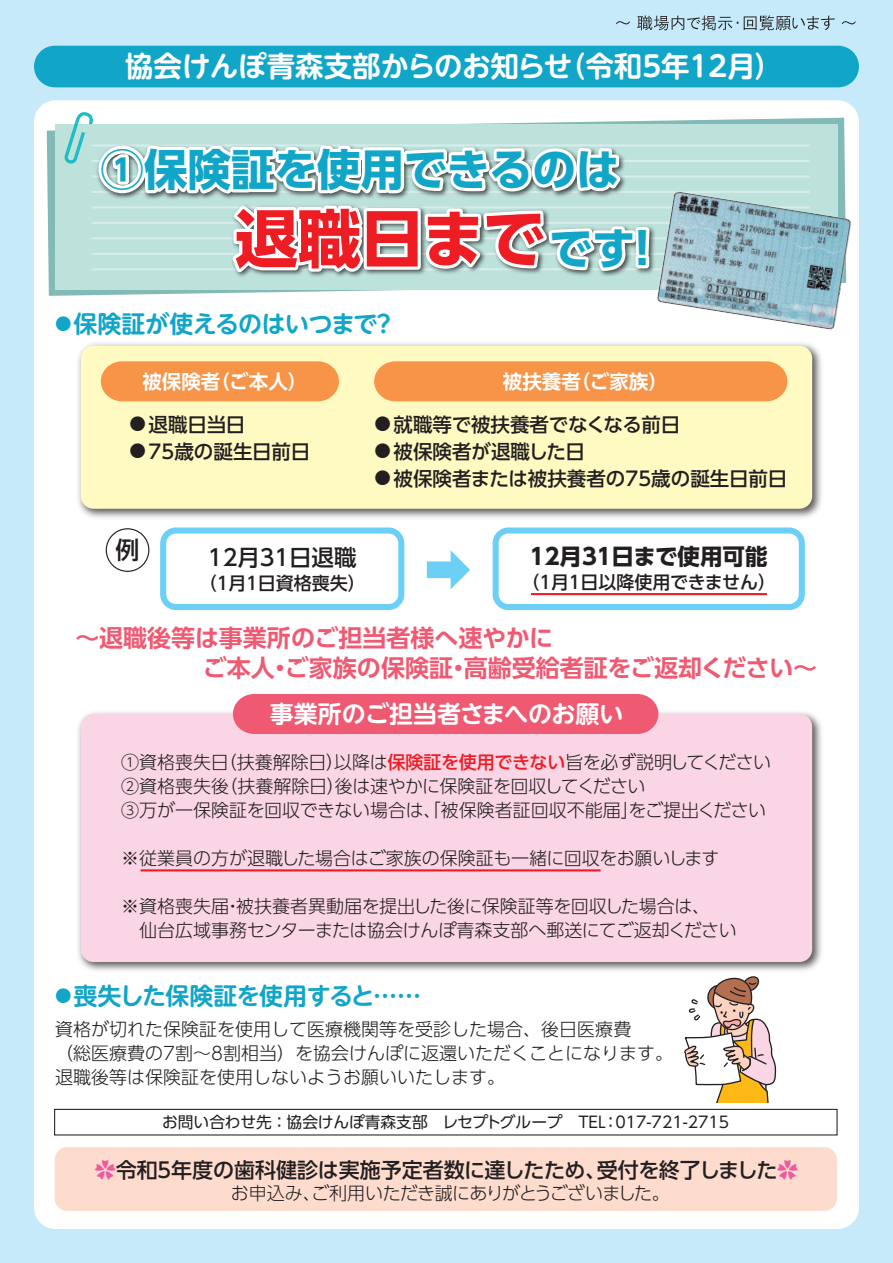
<style>
.page{position:relative;width:893px;height:1263px;background:#c6eafa}
.page>*{position:absolute;margin:0;border:0;box-sizing:border-box;transform-origin:0 0}
.t1{font:700 63px "UD Shin Go Pro";letter-spacing:-.02em;color:#ee1d23}
.t2{font:700 43.5px "UD Shin Go Pro";letter-spacing:-.005em;color:#11a6c8}
.t3{font:700 28.5px "UD Shin M Go Pr 6 De";color:#fff}
.t4{font:700 24px/30px "UD Shin Go Pr 6 De";color:#f05972}
.t5{font:700 24px "UD Shin M Go Pr 6 De";letter-spacing:-.03em;color:#11a6c8}
.t6{font:700 24px "UD Shin M Go Pr 6 De";letter-spacing:-.01em;color:#fff}
.t7{font:500 24px "UD Shin Go Pr 6";color:#231f20}
.t8{font:700 22.5px "UD Shin Go Pr 6";color:#231f20}
.t9{font:500 22.5px "UD Shin Go Pr 6";letter-spacing:-.005em;color:#231f20}
.t10{font:500 21px "UD Shin Go Pr 6";letter-spacing:-.01em;color:#231f20}
.t11{font:500 19.5px "UD Shin Go Pr 6";color:#231f20}
.t12{font:700 19.5px "UD Shin Go Pr 6 De";color:#fff}
.t13{font:300 18px/24px "UD Shin Go Pro";color:#231f20}
.t14{font:300 18px "UD Shin Go Pr 6";letter-spacing:-.035em;color:#231f20}
.t15{font:500 18px "UD Shin Go Pr 6";letter-spacing:-.01em;color:#231f20}
.t16{font:15.75px "UD Shin Go Pro";color:#231f20}
.s1{font-size:43.5px;color:#11a6c8}
.s2{font-size:16.5px}
.s3{font-weight:500;color:#ee1d23}
.s4{color:#ef59a1}
</style>
<div class="page">
<div style="left:34px;top:46px;width:825px;height:41px;background:#11a6c8;border-radius:21px"></div>
<div style="left:34px;top:100px;width:825px;height:1129px;background:#fff;border-radius:21px"></div>
<svg style="left:616px;top:21px;width:14px;height:3px"></svg>
<svg style="left:637px;top:15px;width:198px;height:15px"></svg>
<svg style="left:842px;top:21px;width:14px;height:3px"></svg>
<div style="left:54px;top:1109px;width:784px;height:26px;background:#fff;border:1px solid #231f20"></div>
<img style="left:78px;top:710px;width:744px;height:261px">
<div style="left:81px;top:714px;width:731px;height:248px;background:#fad5e5;border-radius:13px"></div>
<img style="left:78px;top:343px;width:744px;height:175px">
<div style="left:81px;top:346px;width:731px;height:163px;background:#fffac1;border-radius:13px"></div>
<div style="left:233px;top:694px;width:425px;height:40px;background:#f05972"></div>
<hr style="left:141px;top:869px;width:460px;height:2px;background:#ee1d23">
<div style="left:101px;top:361px;width:238px;height:40px;background:#f79447"></div>
<div style="left:374px;top:361px;width:413px;height:40px;background:#f79447"></div>
<div style="left:106px;top:528px;width:43px;height:44px;border:1px solid #231f20;border-radius:50%"></div>
<div style="left:160px;top:527px;width:244px;height:83px;border:6px solid #6bcff6;border-radius:13px"></div>
<div style="left:493px;top:527px;width:312px;height:83px;border:6px solid #6bcff6;border-radius:13px"></div>
<svg style="left:427px;top:550px;width:43px;height:39px"></svg>
<hr style="left:531px;top:593px;width:236px;height:2px;background:#ee1d23">
<svg style="left:684px;top:976px;width:93px;height:126px"></svg>
<svg style="left:47px;top:118px;width:798px;height:178px;fill:#82bab8"></svg>
<div style="left:55px;top:124px;width:783px;height:165px;background:#bde2dc"></div>
<hr style="left:91px;top:144px;width:719px;height:3px;background:#d6edeb">
<hr style="left:91px;top:160px;width:719px;height:2px;background:#d6edeb">
<hr style="left:91px;top:175px;width:719px;height:2px;background:#d6edeb">
<img style="left:227px;top:289px;width:330px;height:7px">
<img style="left:542px;top:289px;width:109px;height:5px">
<svg style="left:64px;top:112px;width:589px;height:165px"></svg>
<img style="left:651px;top:186px;width:200px;height:144px">
<div style="left:55px;top:1147px;width:782px;height:64px;background:#fddcce;border-radius:13px"></div>
<h3 class="t3" style="left:125px;top:42px;width:659px">協会けんぽ青森支部からのお知らせ（令和5年12月）</h3>
<h2 class="t2" style="left:101px;top:134px;width:520px">①保険証を使用できるのは</h2>
<h1 class="t1" style="left:235px;top:187px;width:431px">退職日まで<span class="s1">です！</span></h1>
<h3 class="t5" style="left:55px;top:303px;width:342px"><span class="s2">●</span>保険証が使えるのはいつまで？</h3>
<p class="t12" style="left:142px;top:366px;width:166px">被保険者（ご本人）</p>
<p class="t12" style="left:503px;top:366px;width:166px">被扶養者（ご家族）</p>
<p class="t11" style="left:130px;top:408px;width:117px"><span class="s2">●</span> 退職日当日</p>
<p class="t11" style="left:130px;top:435px;width:182px"><span class="s2">●</span>75歳の誕生日前日</p>
<p class="t11" style="left:374px;top:408px;width:307px"><span class="s2">●</span> 就職等で被扶養者でなくなる前日</p>
<p class="t11" style="left:374px;top:435px;width:212px"><span class="s2">●</span>被保険者が退職した日</p>
<p class="t11" style="left:374px;top:462px;width:414px"><span class="s2">●</span>被保険者または被扶養者の75歳の誕生日前日</p>
<h3 class="t7" style="left:116px;top:530px;width:25px">例</h3>
<p class="t9" style="left:208px;top:540px;width:150px">12月31日退職</p>
<p class="t15" style="left:199px;top:569px;width:169px">（1月1日資格喪失）</p>
<p class="t8" style="left:530px;top:538px;width:239px">12月31日まで使用可能</p>
<p class="t15" style="left:521px;top:568px;width:256px">（1月1日以降使用できません）</p>
<h3 class="t4" style="left:84px;top:622px;width:735px;text-indent:-8px">～退職後等は事業所のご担当者様へ速やかに<br>　　　　　ご本人・ご家族の保険証・高齢受給者証をご返却ください～</h3>
<h3 class="t6" style="left:270px;top:693px;width:355px">事業所のご担当者さまへのお願い</h3>
<p class="t13" style="left:121px;top:749px;width:651px">①資格喪失日（扶養解除日）以降は<span class="s3">保険証を使用できない</span>旨を必ず説明してください<br>②資格喪失後（扶養解除日）後は速やかに保険証を回収してください<br>③万が一保険証を回収できない場合は、「被保険者証回収不能届」をご提出ください</p>
<p class="t13" style="left:121px;top:845px;width:600px">※従業員の方が退職した場合はご家族の保険証も一緒に回収をお願いします</p>
<p class="t13" style="left:121px;top:893px;width:617px">※資格喪失届・被扶養者異動届を提出した後に保険証等を回収した場合は、<br>　仙台広域事務センターまたは協会けんぽ青森支部へ郵送にてご返却ください</p>
<h3 class="t5" style="left:55px;top:975px;width:367px"><span class="s2">●</span>喪失した保険証を使用すると……</h3>
<p class="t13" style="left:55px;top:1016px;width:619px">資格が切れた保険証を使用して医療機関等を受診した場合、後日医療費<br>（総医療費の7割～8割相当）を協会けんぽに返還いただくことになります。退職後等は保険証を使用しないようお願いいたします。</p>
<p class="t16" style="left:162px;top:1109px;width:569px">お問い合わせ先 ：協会けんぽ青森支部　レセプトグループ　TEL：017-721-2715</p>
<p class="t10" style="left:95px;top:1153px;width:705px"><span class="s4">✿</span>令和５年度の歯科健診は実施予定者数に達したため、受付を終了しました<span class="s4">✿</span></p>
<p class="t14" style="left:231px;top:1179px;width:440px">お申込み、ご利用いただき誠にありがとうございました。</p>
</div>
